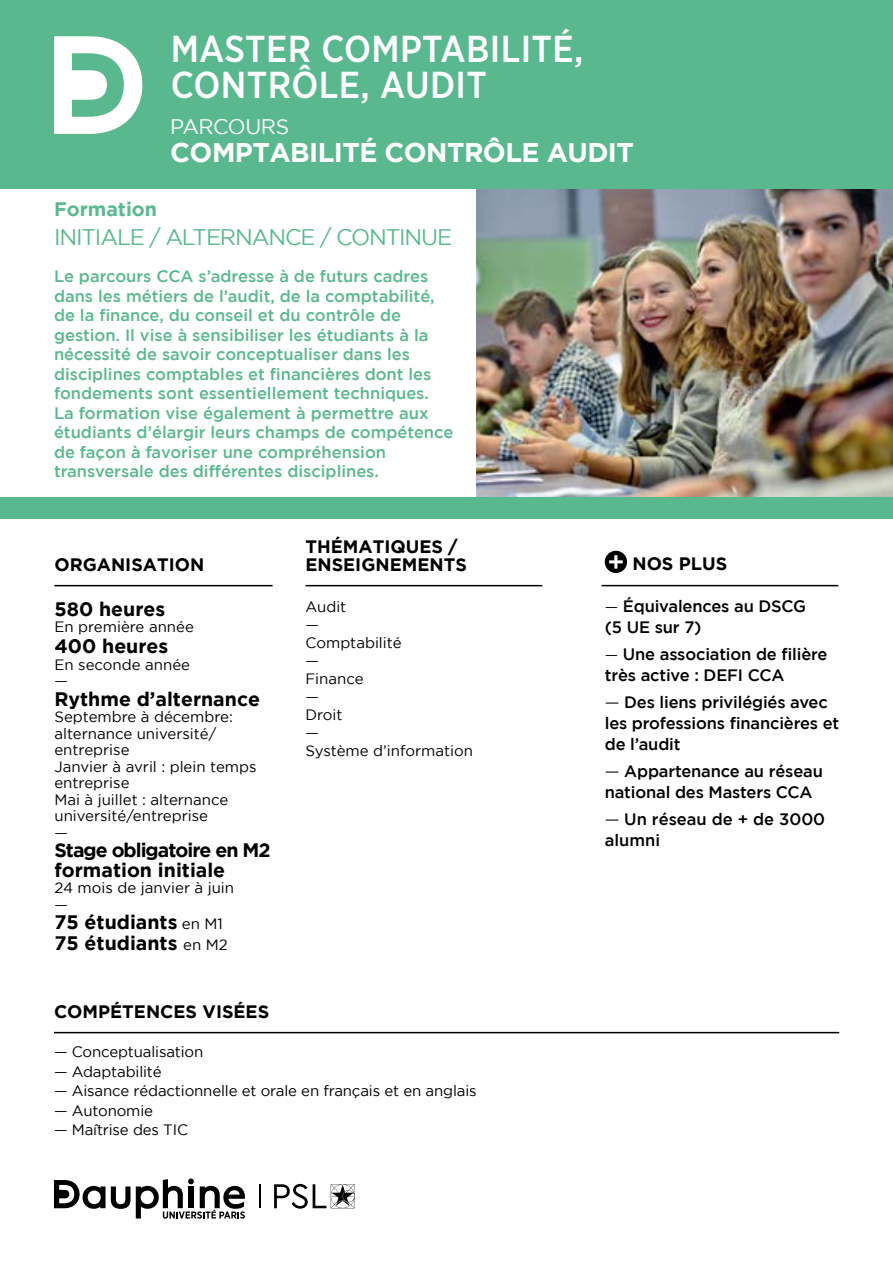
<style>
.page{position:relative;width:893px;height:1263px;background:#fff}
.page>*{position:absolute;margin:0;border:0;box-sizing:border-box;transform-origin:0 0}
.t1{font:500 37.5px/36px "Gotham Narrow";letter-spacing:.01em;color:#fff}
.t2{font:700 27px "Gotham";letter-spacing:-.02em;color:#fff}
.t3{font:22.5px "Gotham";letter-spacing:-.05em;color:#5ab88f}
.t4{font:21px "Gotham";letter-spacing:-.02em;color:#fff}
.t5{font:700 19.5px/21px "Gotham";color:#000}
.t6{font:700 19.5px/19.5px "Gotham";letter-spacing:-.05em;color:#000}
.t7{font:700 19.5px "Gotham";color:#5ab88f}
.t8{font:700 18px/18px "Gotham";color:#000}
.t9{font:500 16.5px/19.5px "Gotham";color:#5ab88f}
.t10{font:500 16.5px/21px "Gotham";letter-spacing:-.01em;color:#000}
.t11{font:15px/16.5px "Gotham";color:#000}
.s1{font-weight:400;font-size:15px}
.s2{font-weight:400}
</style>
<div class="page">
<img style="left:476px;top:188px;width:417px;height:309px">
<div style="left:0;top:0;width:893px;height:188px;background:#5ab88f"></div>
<div style="left:0;top:497px;width:893px;height:22px;background:#5ab88f"></div>
<svg style="left:259px;top:1184px;width:1px;height:24px"></svg>
<svg style="left:54px;top:1178px;width:191px;height:40px"></svg>
<svg style="left:274px;top:1184px;width:81px;height:25px"></svg>
<svg style="left:54px;top:36px;width:88px;height:98px"></svg>
<hr style="left:54px;top:1032px;width:785px;height:1px;background:#000">
<hr style="left:305px;top:585px;width:237px;height:1px;background:#000">
<hr style="left:54px;top:585px;width:219px;height:1px;background:#000">
<div style="left:605px;top:551px;width:22px;height:22px;background:#000;border-radius:50%"></div>
<svg style="left:609px;top:555px;width:14px;height:14px"></svg>
<hr style="left:601px;top:585px;width:237px;height:1px;background:#000">
<h1 class="t1" style="left:171px;top:30px;width:414px">MASTER COMPTABILITÉ,<br>CONTRÔLE, AUDIT</h1>
<p class="t4" style="left:170px;top:115px;width:120px">PARCOURS</p>
<h2 class="t2" style="left:170px;top:137px;width:465px">COMPTABILITÉ CONTRÔLE AUDIT</h2>
<p class="t7" style="left:54px;top:198px;width:105px">Formation</p>
<h3 class="t3" style="left:54px;top:224px;width:400px">INITIALE / ALTERNANCE / CONTINUE</h3>
<p class="t9" style="left:54px;top:266px;width:401px">Le parcours CCA s’adresse à de futurs cadres dans les métiers de l’audit, de la comptabilité, de la finance, du conseil et du contrôle de gestion. Il vise à sensibiliser les étudiants à la nécessité de savoir conceptualiser dans les disciplines comptables et financières dont les fondements sont essentiellement techniques.<br>La formation vise également à permettre aux étudiants d’élargir leurs champs de compétence de façon à favoriser une compréhension transversale des différentes disciplines.</p>
<p class="t8" style="left:54px;top:555px;width:151px">ORGANISATION</p>
<p class="t5" style="left:54px;top:598px;width:112px">580 heures</p>
<p class="t11" style="left:54px;top:618px;width:141px">En première année</p>
<p class="t5" style="left:54px;top:635px;width:115px">400 heures</p>
<p class="t11" style="left:54px;top:656px;width:137px">En seconde année —</p>
<p class="t5" style="left:54px;top:688px;width:207px">Rythme d’alternance</p>
<p class="t11" style="left:54px;top:708px;width:204px">Septembre à décembre: alternance université/ entreprise<br>Janvier à avril : plein temps entreprise<br>Mai à juillet : alternance université/entreprise<br>—</p>
<p class="t6" style="left:54px;top:840px;width:218px">Stage obligatoire en M2 formation initiale</p>
<p class="t11" style="left:54px;top:879px;width:181px">24 mois de janvier à juin —</p>
<p class="t5" style="left:54px;top:911px;width:175px">75 étudiants <span class="s1">en M1<br></span>75 étudiants <span class="s1">en M2</span></p>
<p class="t8" style="left:54px;top:1002px;width:217px">COMPÉTENCES VISÉES</p>
<p class="t8" style="left:305px;top:537px;width:163px">THÉMATIQUES /<br>ENSEIGNEMENTS</p>
<p class="t11" style="left:305px;top:597px;width:169px;line-height:18px">Audit<br>—<br>Comptabilité<br>—<br>Finance<br>—<br>Droit<br>—<br>Système d’information</p>
<p class="t11" style="left:54px;top:1043px;width:151px">— Conceptualisation</p>
<p class="t11" style="left:54px;top:1063px;width:109px">— Adaptabilité</p>
<p class="t11" style="left:54px;top:1082px;width:424px">— Aisance rédactionnelle et orale en français et en anglais</p>
<p class="t11" style="left:54px;top:1102px;width:101px">— Autonomie</p>
<p class="t11" style="left:54px;top:1121px;width:136px">— Maîtrise des TIC</p>
<p class="t8" style="left:632px;top:554px;width:96px">NOS PLUS</p>
<p class="t10" style="left:605px;top:595px;width:203px"><span class="s1">—</span> Équivalences au DSCG (5 UE sur 7)</p>
<p class="t10" style="left:605px;top:643px;width:224px"><span class="s1">—</span> Une association de filière très active : DEFI CCA</p>
<p class="t10" style="left:605px;top:691px;width:236px"><span class="s2">—</span> Des liens privilégiés avec les professions financières et de l’audit</p>
<p class="t10" style="left:605px;top:760px;width:220px"><span class="s2">—</span> Appartenance au réseau national des Masters CCA</p>
<p class="t10" style="left:605px;top:808px;width:222px"><span class="s2">—</span> Un réseau de + de 3000 alumni</p>
</div>
